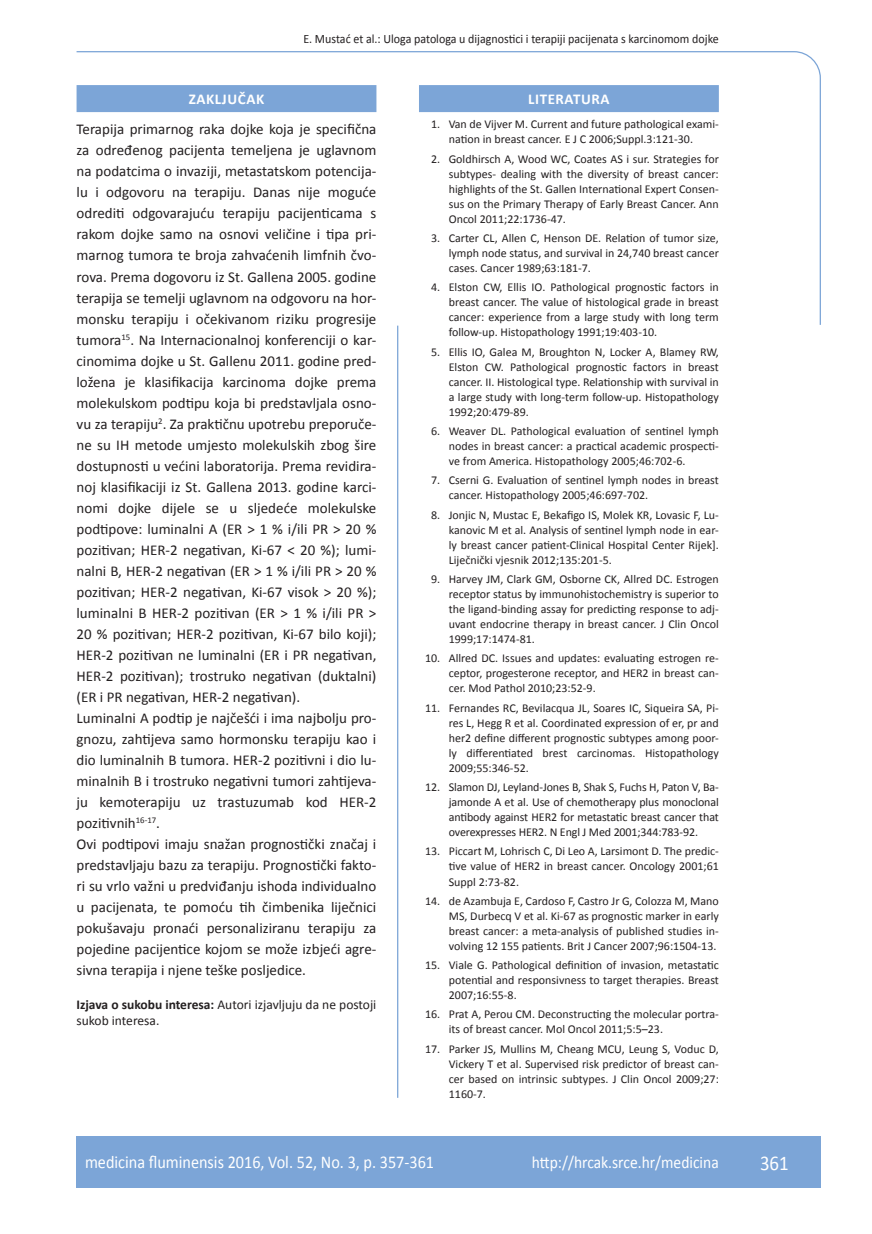
<style>
.page{position:relative;width:872px;height:1234px;background:#fff}
.page>*{position:absolute;margin:0;border:0;box-sizing:border-box;transform-origin:0 0}
.t1{font:21px "Calibri";color:#fff;scale:.9 1}
.t2{font:18px "Calibri";color:#fff;scale:.9 1}
.t3{font:17.25px "Calibri";color:#fff;scale:.9 1}
.t4{font:15px/21px "Calibri";color:#231f20}
.t5{font:700 15px "Calibri";letter-spacing:.04em;color:#fff}
.t6{font:13.5px/16.5px "Calibri";color:#231f20}
.t7{font:12.75px "Calibri";color:#231f20;scale:.94 1}
.t8{font:12px/15px "Calibri";color:#231f20;text-align:justify}
.s1{font-weight:700}
</style>
<div class="page">
<svg style="left:76px;top:51px;width:745px;height:275px"></svg>
<hr style="left:397px;top:325px;width:1px;height:772px;background:#7ca5d7">
<div style="left:77px;top:1135px;width:744px;height:51px;background:#7ca5d7"></div>
<div style="left:77px;top:85px;width:299px;height:27px;background:#7ca5d7"></div>
<div style="left:419px;top:85px;width:300px;height:27px;background:#7ca5d7"></div>
<p class="t7" style="left:303px;top:30px;width:443px">E. Mustać et al.: Uloga patologa u dijagnostici i terapiji pacijenata s karcinomom dojke</p>
<p class="t5" style="left:189px;top:90px;width:77px">ZAKLJUČAK</p>
<p class="t4" style="left:77px;top:118px;width:301px">Terapija primarnog raka dojke koja je specifična za određenog pacijenta temeljena je uglavnom na podatcima o invaziji, metastatskom potencija&shy;lu i odgovoru na terapiju. Danas nije moguće odrediti odgovarajuću terapiju pacijenticama s rakom dojke samo na osnovi veličine i tipa pri&shy;marnog tumora te broja zahvaćenih limfnih čvo&shy;rova. Prema dogovoru iz St. Gallena 2005. godine terapija se temelji uglavnom na odgovoru na hor&shy;monsku terapiju i očekivanom riziku progresije tumora<sup>15</sup>. Na Internacionalnoj konferenciji o kar&shy;cinomima dojke u St. Gallenu 2011. godine pred&shy;ložena je klasifikacija karcinoma dojke prema molekulskom podtipu koja bi predstavljala osno&shy;vu za terapiju<sup>2</sup>. Za praktičnu upotrebu preporuče&shy;ne su IH metode umjesto molekulskih zbog šire dostupnosti u većini laboratorija. Prema revidira&shy;noj klasifikaciji iz St. Gallena 2013. godine karci&shy;nomi dojke dijele se u sljedeće molekulske podtipove: luminalni A (ER &gt; 1 % i/ili PR &gt; 20 % pozitivan; HER-2 negativan, Ki-67 &lt; 20 %); lumi&shy;nalni B, HER-2 negativan (ER &gt; 1 % i/ili PR &gt; 20 % pozitivan; HER-2 negativan, Ki-67 visok &gt; 20 %); luminalni B HER-2 pozitivan (ER &gt; 1 % i/ili PR &gt; 20 % pozitivan; HER-2 pozitivan, Ki-67 bilo koji); HER-2 pozitivan ne luminalni (ER i PR negativan, HER-2 pozitivan); trostruko negativan (duktalni) (ER i PR negativan, HER-2 negativan).<br>Luminalni A podtip je najčešći i ima najbolju pro&shy;gnozu, zahtijeva samo hormonsku terapiju kao i dio luminalnih B tumora. HER-2 pozitivni i dio lu&shy;minalnih B i trostruko negativni tumori zahtijeva&shy;ju kemoterapiju uz trastuzumab kod HER-2 pozitivnih<sup>16-17</sup>.<br>Ovi podtipovi imaju snažan prognostički značaj i predstavljaju bazu za terapiju. Prognostički fakto&shy;ri su vrlo važni u predviđanju ishoda individualno u pacijenata, te pomoću tih čimbenika liječnici pokušavaju pronaći personaliziranu terapiju za pojedine pacijentice kojom se može izbjeći agre&shy;sivna terapija i njene teške posljedice.</p>
<p class="t6" style="left:77px;top:994px;width:301px"><span class="s1">Izjava o sukobu interesa:</span> Autori izjavljuju da ne postoji sukob interesa.</p>
<p class="t5" style="left:528px;top:90px;width:83px">LITERATURA</p>
<p class="t8" style="left:449px;top:116px;width:271px;text-indent:-18px">1. Van de Vijver M. Current and future pathological exami&shy;nation in breast cancer. E J C 2006;Suppl.3:121-30.</p>
<p class="t8" style="left:449px;top:151px;width:272px;text-indent:-18px">2. Goldhirsch A, Wood WC, Coates AS i sur. Strategies for subtypes- dealing with the diversity of breast cancer: highlights of the St. Gallen International Expert Consen&shy;sus on the Primary Therapy of Early Breast Cancer. Ann Oncol 2011;22:1736-47.</p>
<p class="t8" style="left:449px;top:230px;width:272px;text-indent:-18px">3. Carter CL, Allen C, Henson DE. Relation of tumor size, lymph node status, and survival in 24,740 breast cancer cases. Cancer 1989;63:181-7.</p>
<p class="t8" style="left:449px;top:279px;width:271px;text-indent:-18px">4. Elston CW, Ellis IO. Pathological prognostic factors in breast cancer. The value of histological grade in breast cancer: experience from a large study with long term follow-up. Histopathology 1991;19:403-10.</p>
<p class="t8" style="left:449px;top:343px;width:272px;text-indent:-18px">5. Ellis IO, Galea M, Broughton N, Locker A, Blamey RW, Elston CW. Pathological prognostic factors in breast cancer. II. Histological type. Relationship with survival in a large study with long-term follow-up. Histopathology 1992;20:479-89.</p>
<p class="t8" style="left:449px;top:423px;width:271px;text-indent:-18px">6. Weaver DL. Pathological evaluation of sentinel lymph nodes in breast cancer: a practical academic prospecti&shy;ve from America. Histopathology 2005;46:702-6.</p>
<p class="t8" style="left:449px;top:472px;width:271px;text-indent:-18px">7. Cserni G. Evaluation of sentinel lymph nodes in breast cancer. Histopathology 2005;46:697-702.</p>
<p class="t8" style="left:449px;top:506px;width:272px;text-indent:-18px">8. Jonjic N, Mustac E, Bekafigo IS, Molek KR, Lovasic F, Lu&shy;kanovic M et al. Analysis of sentinel lymph node in ear&shy;ly breast cancer patient-Clinical Hospital Center Rijek].<br>Liječnički vjesnik 2012;135:201-5.</p>
<p class="t8" style="left:449px;top:571px;width:272px;text-indent:-18px">9. Harvey JM, Clark GM, Osborne CK, Allred DC. Estrogen receptor status by immunohistochemistry is superior to the ligand-binding assay for predicting response to adj&shy;uvant endocrine therapy in breast cancer. J Clin Oncol 1999;17:1474-81.</p>
<p class="t8" style="left:449px;top:650px;width:271px;text-indent:-24px">10. Allred DC. Issues and updates: evaluating estrogen re&shy;ceptor, progesterone receptor, and HER2 in breast can&shy;cer. Mod Pathol 2010;23:52-9.</p>
<p class="t8" style="left:449px;top:699px;width:272px;text-indent:-24px">11. Fernandes RC, Bevilacqua JL, Soares IC, Siqueira SA, Pi&shy;res L, Hegg R et al. Coordinated expression of er, pr and her2 define different prognostic subtypes among poor&shy;ly differentiated brest carcinomas. Histopathology 2009;55:346-52.</p>
<p class="t8" style="left:449px;top:778px;width:271px;text-indent:-24px">12. Slamon DJ, Leyland-Jones B, Shak S, Fuchs H, Paton V, Ba&shy;jamonde A et al. Use of chemotherapy plus monoclonal antibody against HER2 for metastatic breast cancer that overexpresses HER2. N Engl J Med 2001;344:783-92.</p>
<p class="t8" style="left:449px;top:843px;width:271px;text-indent:-24px">13. Piccart M, Lohrisch C, Di Leo A, Larsimont D. The predic&shy;tive value of HER2 in breast cancer. Oncology 2001;61<br>Suppl 2:73-82.</p>
<p class="t8" style="left:449px;top:892px;width:271px;text-indent:-24px">14. de Azambuja E, Cardoso F, Castro Jr G, Colozza M, Mano MS, Durbecq V et al. Ki-67 as prognostic marker in early breast cancer: a meta-analysis of published studies in&shy;volving 12 155 patients. Brit J Cancer 2007;96:1504-13.</p>
<p class="t8" style="left:449px;top:956px;width:271px;text-indent:-24px">15. Viale G. Pathological definition of invasion, metastatic potential and responsivness to target therapies. Breast 2007;16:55-8.</p>
<p class="t8" style="left:449px;top:1006px;width:271px;text-indent:-24px">16. Prat A, Perou CM. Deconstructing the molecular portra&shy;its of breast cancer. Mol Oncol 2011;5:5–23.</p>
<p class="t8" style="left:449px;top:1040px;width:271px;text-indent:-24px">17. Parker JS, Mullins M, Cheang MCU, Leung S, Voduc D, Vickery T et al. Supervised risk predictor of breast can&shy;cer based on intrinsic subtypes. J Clin Oncol 2009;27:<br>1160-7.</p>
<h2 class="t2" style="left:85px;top:1150px;width:389px">medicina fluminensis 2016, Vol. 52, No. 3, p. 357-361</h2>
<h3 class="t3" style="left:532px;top:1151px;width:209px">http://hrcak.srce.hr/medicina</h3>
<h1 class="t1" style="left:760px;top:1149px;width:33px">361</h1>
</div>
